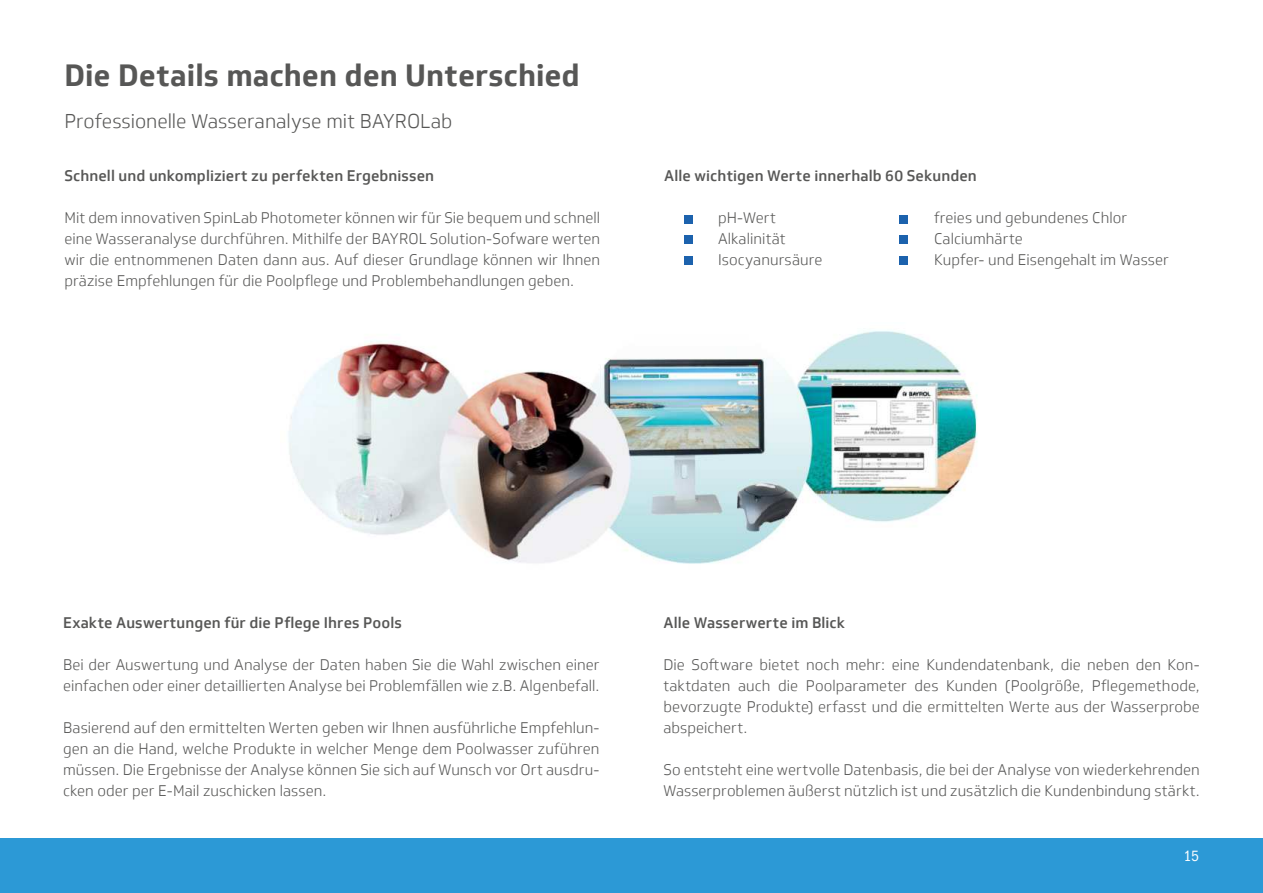
<style>
.page{position:relative;width:1263px;height:893px;background:#fff}
.page>*{position:absolute;margin:0;border:0;box-sizing:border-box;transform-origin:0 0}
.t1{font:700 30px "Soleto";color:#575756}
.t2{font:300 19.5px "Soleto";color:#575756}
.t3{font:300 15px/21px "Soleto";letter-spacing:.005em;color:#575756;text-align:justify}
.t4{font:500 15px "Soleto";letter-spacing:.005em;color:#575756}
.t5{font:15px "Franklin Gothic Book Cond ITC";color:#fff}
</style>
<div class="page">
<img style="left:288px;top:330px;width:690px;height:234px">
<div style="left:0;top:839px;width:1263px;height:54px;background:#2c99d6"></div>
<div style="left:684px;top:215px;width:9px;height:9px;background:#1c62ad"></div>
<div style="left:899px;top:215px;width:9px;height:9px;background:#1c62ad"></div>
<div style="left:684px;top:236px;width:9px;height:8px;background:#1c62ad"></div>
<div style="left:899px;top:236px;width:9px;height:8px;background:#1c62ad"></div>
<div style="left:684px;top:256px;width:9px;height:8px;background:#1c62ad"></div>
<div style="left:899px;top:256px;width:9px;height:8px;background:#1c62ad"></div>
<h1 class="t1" style="left:64px;top:64px;width:517px">Die Details machen den Unterschied</h1>
<h2 class="t2" style="left:64px;top:109px;width:390px">Professionelle Wasseranalyse mit BAYROLab</h2>
<p class="t4" style="left:64px;top:170px;width:371px">Schnell und unkompliziert zu perfekten Ergebnissen</p>
<p class="t3" style="left:64px;top:208px;width:537px">Mit dem innovativen SpinLab Photometer können wir für Sie bequem und schnell eine Wasseranalyse durchführen. Mithilfe der BAYROL Solution-Sofware werten wir die entnommenen Daten dann aus. Auf dieser Grundlage können wir Ihnen präzise Empfehlungen für die Poolp昀氀ege und Problembehandlungen geben.</p>
<p class="t4" style="left:664px;top:170px;width:314px">Alle wichtigen Werte innerhalb 60 Sekunden</p>
<p class="t3" style="left:718px;top:208px;width:60px">pH-Wert</p>
<p class="t3" style="left:934px;top:208px;width:195px">freies und gebundenes Chlor</p>
<p class="t3" style="left:718px;top:229px;width:69px">Alkalinität</p>
<p class="t3" style="left:934px;top:229px;width:90px">Calciumhärte</p>
<p class="t3" style="left:718px;top:250px;width:106px">Isocyanursäure</p>
<p class="t3" style="left:934px;top:250px;width:236px">Kupfer- und Eisengehalt im Wasser</p>
<p class="t4" style="left:63px;top:613px;width:340px">Exakte Auswertungen für die P昀氀ege Ihres Pools</p>
<p class="t3" style="left:63px;top:654px;width:538px">Bei der Auswertung und Analyse der Daten haben Sie die Wahl zwischen einer einfachen oder einer detaillierten Analyse bei Problemfällen wie z.B. Algenbefall.</p>
<p class="t3" style="left:63px;top:717px;width:538px">Basierend auf den ermittelten Werten geben wir Ihnen ausführliche Empfehlun&shy;gen an die Hand, welche Produkte in welcher Menge dem Poolwasser zuführen müssen. Die Ergebnisse der Analyse können Sie sich auf Wunsch vor Ort ausdru&shy;cken oder per E-Mail zuschicken lassen.</p>
<p class="t4" style="left:663px;top:616px;width:183px">Alle Wasserwerte im Blick</p>
<p class="t3" style="left:663px;top:654px;width:538px">Die So昀琀ware bietet noch mehr: eine Kundendatenbank, die neben den Kon&shy;taktdaten auch die Poolparameter des Kunden (Poolgröße, P昀氀egemethode, bevorzugte Produkte) erfasst und die ermittelten Werte aus der Wasserprobe abspeichert.</p>
<p class="t3" style="left:663px;top:759px;width:538px">So entsteht eine wertvolle Datenbasis, die bei der Analyse von wiederkehrenden<br>Wasserproblemen äußerst nützlich ist und zusätzlich die Kundenbindung stärkt.</p>
<p class="t5" style="left:1183px;top:847px;width:17px">15</p>
</div>
